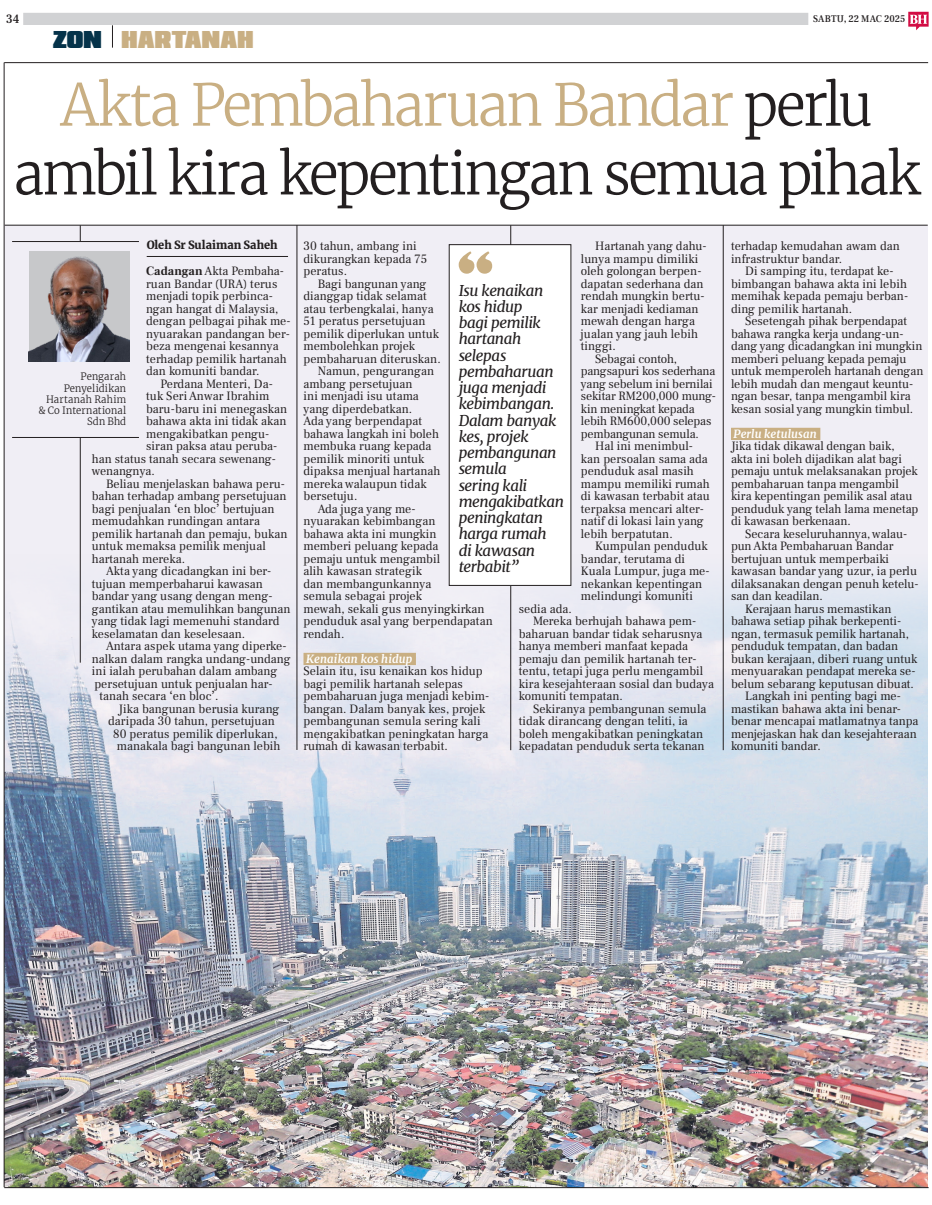
<style>
.page{position:relative;width:932px;height:1205px;background:#fff}
.page>*{position:absolute;margin:0;border:0;box-sizing:border-box;transform-origin:0 0}
.t1{font:300 57.5px/68.8px "Merriweather";letter-spacing:-.045em;color:#231f20;text-align:center;scale:.96 1}
.t2{font:20.5px "Republica Minor 2.0";color:#c9af83}
.t3{font:italic 15px/16.2px "Merriweather";letter-spacing:-.03em;color:#231f20}
.t4{font:12.5px/12.5px "Frank Ruhl Libre";letter-spacing:.005em;color:#231f20}
.t5{font:500 12.5px "Frank Ruhl Libre";color:#231f20;scale:.96 1}
.BH_SUBHEAD_YELLOW{font:italic 700 11.38px "Merriweather";letter-spacing:.01em;color:#fff}
.BH_HEADING_2ND{font:900 11.25px "Merriweather";color:#231f20}
.BH_HEADING_2ND-2{font:300 10px "Merriweather";letter-spacing:.015em;color:#231f20;scale:.96 1}
.t6{font:500 10px "Frank Ruhl Libre";letter-spacing:.005em;color:#231f20;scale:.95 1}
.s1{color:#05334a}
.s2{color:#c9af83}
.s3{font-weight:700}
.s4{font-family:"Nimrod"}
</style>
<div class="page">
<div style="left:5px;top:225px;width:923px;height:963px;background:#f0eef5"></div>
<img style="left:5px;top:555px;width:923px;height:632px">
<svg style="left:908px;top:12px;width:21px;height:18px"></svg>
<svg style="left:112px;top:25px;width:1px;height:23px"></svg>
<div style="left:23px;top:13px;width:785px;height:12px;background:#d1d2d4"></div>
<hr style="left:4px;top:62px;width:924px;height:1px;background:#231f20">
<hr style="left:4px;top:63px;width:1px;height:1124px;background:#231f20">
<hr style="left:147px;top:256px;width:141px;height:1px;background:#231f20">
<hr style="left:297px;top:225px;width:1px;height:525px;background:#231f20">
<svg style="left:80px;top:226px;width:1px;height:15px"></svg>
<hr style="left:5px;top:225px;width:923px;height:1px;background:#231f20">
<hr style="left:12px;top:241px;width:127px;height:1px;background:#231f20">
<img style="left:29px;top:252px;width:100px;height:109px">
<hr style="left:12px;top:437px;width:127px;height:1px;background:#231f20">
<hr style="left:80px;top:438px;width:1px;height:225px;background:#231f20">
<div style="left:303px;top:653px;width:113px;height:12px;background:#c9af83"></div>
<hr style="left:723px;top:225px;width:1px;height:525px;background:#231f20">
<div style="left:731px;top:428px;width:89px;height:12px;background:#c9af83"></div>
<hr style="left:510px;top:225px;width:1px;height:525px;background:#231f20">
<hr style="left:4px;top:1187px;width:925px;height:1px;background:#231f20">
<div style="left:449px;top:245px;width:122px;height:340px;background:#fff"></div>
<svg style="left:459px;top:251px;width:33px;height:23px"></svg>
<p class="t5" style="left:6px;top:11px;width:15px">34</p>
<p class="t6" style="left:813px;top:13px;width:98px">SABTU, 22 MAC 2025</p>
<p class="t2" style="left:53px;top:21px;width:202px"><span class="s1">ZON</span> HARTANAH</p>
<p class="t1" style="left:14px;top:69px;width:945px"><span class="s2">Akta Pembaharuan Bandar</span> perlu ambil kira kepentingan semua pihak</p>
<p class="BH_HEADING_2ND" style="left:147px;top:237px;width:133px">Oleh Sr Sulaiman Saheh</p>
<p class="t4" style="left:303px;top:240px;width:125px">30 tahun, ambang ini dikurangkan kepada 75 peratus.</p>
<p class="t4" style="left:303px;top:277px;width:139px;text-indent:14px">Bagi bangunan yang dianggap tidak selamat atau terbengkalai, hanya<br>51 peratus persetujuan pemilik diperlukan untuk membolehkan projek pembaharuan diteruskan.</p>
<p class="t4" style="left:303px;top:365px;width:139px;text-indent:14px">Namun, pengurangan ambang persetujuan<br>ini menjadi isu utama yang diperdebatkan.<br>Ada yang berpendapat bahawa langkah ini boleh membuka ruang kepada pemilik minoriti untuk dipaksa menjual hartanah mereka walaupun tidak bersetuju.</p>
<p class="t4" style="left:303px;top:502px;width:191px;text-indent:14px">Ada juga yang me-<br>nyuarakan kebimbangan<br>bahawa akta ini mungkin<br>memberi peluang kepada<br>pemaju untuk mengambil<br>alih kawasan strategik<br>dan membangunkannya<br>semula sebagai projek<br>mewah, sekali gus menyingkirkan penduduk asal yang berpendapatan rendah.</p>
<p class="BH_SUBHEAD_YELLOW" style="left:306px;top:651px;width:108px">Kenaikan kos hidup</p>
<p class="t4" style="left:303px;top:665px;width:187px">Selain itu, isu kenaikan kos hidup bagi pemilik hartanah selepas pembaharuan juga menjadi kebim&shy;bangan. Dalam banyak kes, projek pembangunan semula sering kali mengakibatkan peningkatan harga rumah di kawasan terbabit.</p>
<p class="t4" style="left:581px;top:240px;width:127px;text-indent:14px">Hartanah yang dahu&shy;lunya mampu dimiliki oleh golongan berpen&shy;dapatan sederhana dan rendah mungkin bertu&shy;kar menjadi kediaman mewah dengan harga jualan yang jauh lebih tinggi.</p>
<p class="t4" style="left:581px;top:352px;width:137px;text-indent:14px">Sebagai contoh, pangsapuri kos sederhana yang sebelum ini bernilai sekitar RM200,000 mung&shy;kin meningkat kepada lebih RM600,000 selepas pembangunan semula.</p>
<p class="t4" style="left:581px;top:440px;width:131px;text-indent:14px">Hal ini menimbul&shy;kan persoalan sama ada penduduk asal masih mampu memiliki rumah di kawasan terbabit atau terpaksa mencari alter&shy;natif di lokasi lain yang lebih berpatutan.</p>
<p class="t4" style="left:581px;top:540px;width:130px;text-indent:14px">Kumpulan penduduk bandar, terutama di<br>Kuala Lumpur, juga me&shy;nekankan kepentingan melindungi komuniti</p>
<p class="t4" style="left:731px;top:240px;width:170px">terhadap kemudahan awam dan infrastruktur bandar.</p>
<p class="t4" style="left:731px;top:265px;width:179px;text-indent:14px">Di samping itu, terdapat ke&shy;bimbangan bahawa akta ini lebih memihak kepada pemaju berban&shy;ding pemilik hartanah.</p>
<p class="t4" style="left:731px;top:315px;width:194px;text-indent:14px">Sesetengah pihak berpendapat bahawa rangka kerja undang-un&shy;dang yang dicadangkan ini mungkin memberi peluang kepada pemaju untuk memperoleh hartanah dengan lebih mudah dan mengaut keuntu&shy;ngan besar, tanpa mengambil kira kesan sosial yang mungkin timbul.</p>
<p class="BH_SUBHEAD_YELLOW" style="left:734px;top:426px;width:85px">Perlu ketulusan</p>
<p class="t4" style="left:731px;top:440px;width:189px">Jika tidak dikawal dengan baik, akta ini boleh dijadikan alat bagi pemaju untuk melaksanakan projek pembaharuan tanpa mengambil kira kepentingan pemilik asal atau penduduk yang telah lama menetap di kawasan berkenaan.</p>
<p class="t4" style="left:731px;top:527px;width:189px;text-indent:14px">Secara keseluruhannya, walau&shy;pun Akta Pembaharuan Bandar bertujuan untuk memperbaiki kawasan bandar yang uzur, ia perlu dilaksanakan dengan penuh ketelu&shy;san dan keadilan.</p>
<p class="t4" style="left:731px;top:602px;width:188px;text-indent:14px">Kerajaan harus memastikan bahawa setiap pihak berkepenti&shy;ngan, termasuk pemilik hartanah, penduduk tempatan, dan badan bukan kerajaan, diberi ruang untuk menyuarakan pendapat mereka se&shy;belum sebarang keputusan dibuat.</p>
<p class="t4" style="left:731px;top:690px;width:189px;text-indent:14px">Langkah ini penting bagi me&shy;mastikan bahawa akta ini benar&shy;benar mencapai matlamatnya tanpa menjejaskan hak dan kesejahteraan komuniti bandar.</p>
<p class="t4" style="left:146px;top:265px;width:146px"><span class="s3">Cadangan</span> Akta Pembaha&shy;ruan Bandar (URA) terus menjadi topik perbinca&shy;ngan hangat di Malaysia, dengan pelbagai pihak me&shy;nyuarakan pandangan ber&shy;beza mengenai kesannya terhadap pemilik hartanah dan komuniti bandar.</p>
<p class="t4" style="left:160px;top:377px;width:114px">Perdana Menteri, Da-</p>
<p class="t4" style="left:146px;top:390px;width:125px">tuk Seri Anwar Ibrahim</p>
<p class="t4" style="left:146px;top:402px;width:143px">baru-baru ini menegaskan</p>
<p class="t4" style="left:146px;top:415px;width:142px">bahawa akta ini tidak akan</p>
<p class="t4" style="left:146px;top:427px;width:125px">mengakibatkan pengu-</p>
<p class="t4" style="left:146px;top:440px;width:133px">siran paksa atau peruba-</p>
<p class="t4" style="left:92px;top:452px;width:184px">han status tanah secara sewenang-</p>
<p class="t4" style="left:92px;top:465px;width:65px">wenangnya.</p>
<p class="t4" style="left:92px;top:477px;width:197px;text-indent:14px">Beliau menjelaskan bahawa peru&shy;bahan terhadap ambang persetujuan bagi penjualan <span class="s4">‘</span>en bloc<span class="s4">’</span> bertujuan memudahkan rundingan antara pemilik hartanah dan pemaju, bukan untuk memaksa pemilik menjual hartanah mereka.</p>
<p class="t4" style="left:92px;top:565px;width:200px;text-indent:14px">Akta yang dicadangkan ini ber&shy;tujuan memperbaharui kawasan bandar yang usang dengan meng&shy;gantikan atau memulihkan bangunan yang tidak lagi memenuhi standard keselamatan dan keselesaan.</p>
<p class="t4" style="left:106px;top:640px;width:182px">Antara aspek utama yang diperke-</p>
<p class="t4" style="left:92px;top:652px;width:200px">nalkan dalam rangka undang-undang</p>
<p class="t4" style="left:92px;top:665px;width:187px">ini ialah perubahan dalam ambang</p>
<p class="t4" style="left:94px;top:677px;width:180px">persetujuan untuk penjualan har-</p>
<p class="t4" style="left:99px;top:690px;width:121px">tanah secara <span class="s4">‘</span>en bloc<span class="s4">’</span>.</p>
<p class="t4" style="left:119px;top:702px;width:162px">Jika bangunan berusia kurang</p>
<p class="t4" style="left:108px;top:715px;width:168px">daripada 30 tahun, persetujuan</p>
<p class="t4" style="left:113px;top:727px;width:166px">80 peratus pemilik diperlukan,</p>
<p class="t4" style="left:117px;top:740px;width:165px">manakala bagi bangunan lebih</p>
<p class="t3" style="left:459px;top:281px;width:86px">Isu kenaikan kos hidup</p>
<p class="t3" style="left:459px;top:314px;width:83px">bagi pemilik hartanah</p>
<p class="t3" style="left:459px;top:346px;width:49px">selepas</p>
<p class="t3" style="left:459px;top:363px;width:99px">pembaharuan juga menjadi kebimbangan.<br>Dalam banyak kes, projek pembangunan semula</p>
<p class="t3" style="left:459px;top:476px;width:107px">sering kali mengakibatkan peningkatan harga rumah</p>
<p class="t3" style="left:459px;top:541px;width:78px">di kawasan terbabit”</p>
<p class="BH_HEADING_2ND-2" style="left:81px;top:370px;width:49px">Pengarah</p>
<p class="BH_HEADING_2ND-2" style="left:64px;top:381px;width:67px">Penyelidikan</p>
<p class="BH_HEADING_2ND-2" style="left:46px;top:392px;width:85px">Hartanah Rahim</p>
<p class="BH_HEADING_2ND-2" style="left:38px;top:403px;width:93px">&amp; Co International</p>
<p class="BH_HEADING_2ND-2" style="left:87px;top:415px;width:42px">Sdn Bhd</p>
<p class="t4" style="left:519px;top:602px;width:55px">sedia ada.</p>
<p class="t4" style="left:519px;top:615px;width:197px;text-indent:14px">Mereka berhujah bahawa pem&shy;baharuan bandar tidak seharusnya hanya memberi manfaat kepada pemaju dan pemilik hartanah ter&shy;tentu, tetapi juga perlu mengambil kira kesejahteraan sosial dan budaya komuniti tempatan.</p>
<p class="t4" style="left:519px;top:702px;width:189px;text-indent:14px">Sekiranya pembangunan semula tidak dirancang dengan teliti, ia boleh mengakibatkan peningkatan kepadatan penduduk serta tekanan</p>
</div>
